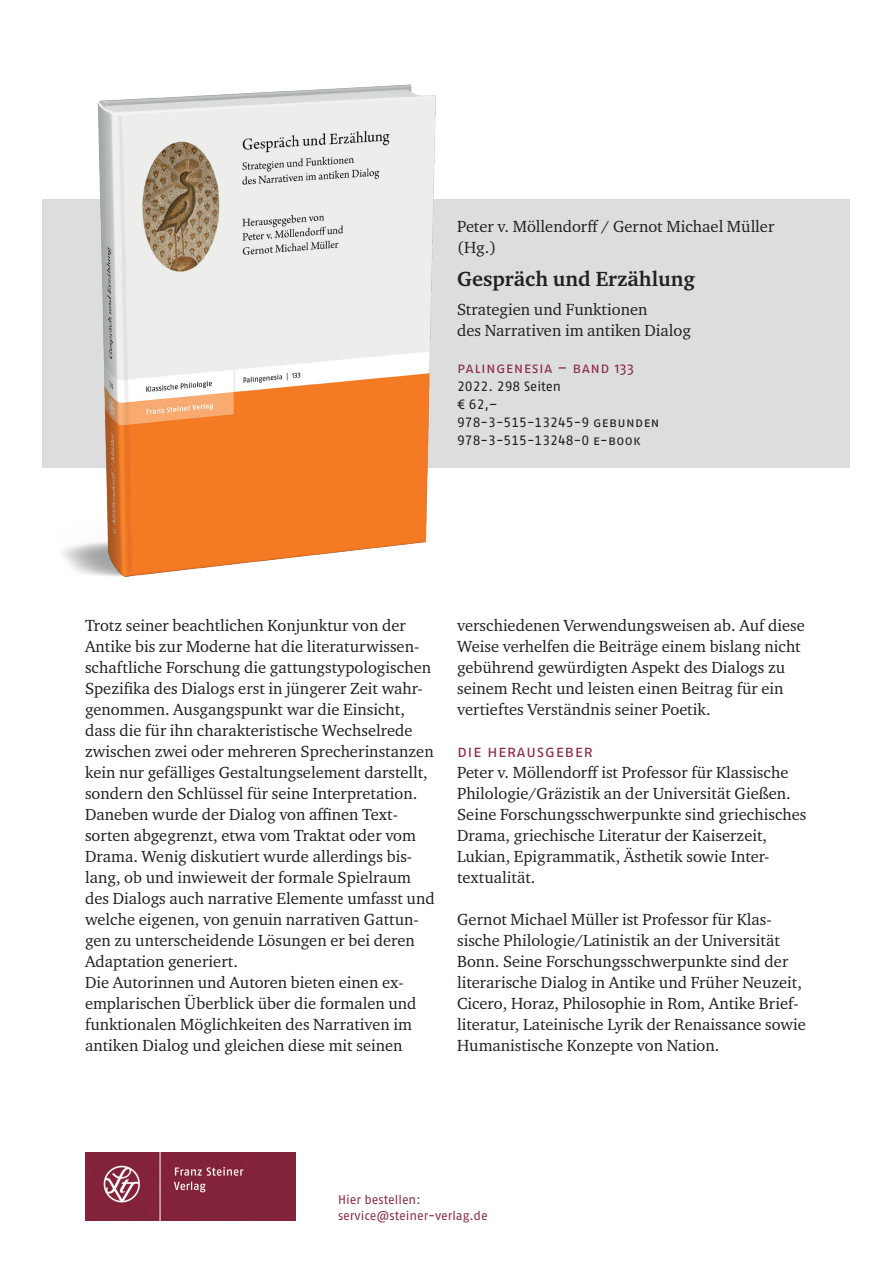
<style>
.page{position:relative;width:893px;height:1263px;background:#fff}
.page>*{position:absolute;margin:0;border:0;box-sizing:border-box;transform-origin:0 0}
.Buchtitel{font:700 21px "Charter ITC Pro";color:#231f20}
.Fließtext{font:16.5px/21px "Charter ITC Pro";color:#231f20}
.Zwischenüberschrift{font:16.5px/21px "Charter ITC Pro";color:#231f20}
.Untertitel{font:16.5px/21px "Charter ITC Pro";color:#231f20}
.Autor__Herausgeber{font:16.5px/21px "Charter ITC Pro";color:#231f20}
.Zwischenüberschrift-2{font:16.5px "Fago Pro";letter-spacing:.025em;color:#8d2f45}
.Reihe{font:15px "Fago Pro";letter-spacing:.025em;color:#8d2f45}
.Bibliografie{font:13.5px "Fago Pro";color:#231f20}
.Reihe-2{font:13.5px "Fago Pro";color:#231f20}
.t1{font:12.75px "Fago Pro";letter-spacing:-.01em;color:#8d2f45}
</style>
<div class="page">
<div style="left:43px;top:199px;width:807px;height:268px;background:#dcdddf"></div>
<img style="left:85px;top:1152px;width:211px;height:68px">
<img style="left:43px;top:85px;width:393px;height:493px">
<p class="Autor__Herausgeber" style="left:457px;top:216px;width:319px">Peter v. Möllendorff / Gernot Michael Müller (Hg.)</p>
<p class="Buchtitel" style="left:457px;top:265px;width:239px">Gespräch und Erzählung</p>
<p class="Untertitel" style="left:457px;top:299px;width:235px">Strategien und Funktionen<br>des Narrativen im antiken Dialog</p>
<p class="Reihe" style="left:457px;top:358px;width:178px">Palingenesia – Band 133</p>
<p class="Reihe-2" style="left:457px;top:378px;width:105px">2022. 298 Seiten</p>
<p class="Reihe-2" style="left:457px;top:396px;width:42px">€ 62,–</p>
<p class="Bibliografie" style="left:457px;top:414px;width:204px">978-3-515-13245-9 gebunden</p>
<p class="Bibliografie" style="left:457px;top:432px;width:185px">978-3-515-13248-0 e-book</p>
<p class="Fließtext" style="left:85px;top:614px;width:351px">Trotz seiner beachtlichen Konjunktur von der Antike bis zur Moderne hat die literaturwissen&shy;schaftliche Forschung die gattungstypologischen Spezifika des Dialogs erst in jüngerer Zeit wahr&shy;genommen. Ausgangspunkt war die Einsicht, dass die für ihn charakteristische Wechselrede zwischen zwei oder mehreren Sprecherinstanzen kein nur gefälliges Gestaltungselement darstellt, sondern den Schlüssel für seine Interpretation.<br>Daneben wurde der Dialog von affinen Text&shy;sorten abgegrenzt, etwa vom Traktat oder vom Drama. Wenig diskutiert wurde allerdings bis&shy;lang, ob und inwieweit der formale Spielraum des Dialogs auch narrative Elemente umfasst und welche eigenen, von genuin narrativen Gattun&shy;gen zu unterscheidende Lösungen er bei deren Adaptation generiert.</p>
<p class="Fließtext" style="left:85px;top:971px;width:333px">Die Autorinnen und Autoren bieten einen ex&shy;emplarischen Überblick über die formalen und funktionalen Möglichkeiten des Narrativen im antiken Dialog und gleichen diese mit seinen</p>
<p class="Fließtext" style="left:457px;top:614px;width:349px">verschiedenen Verwendungsweisen ab. Auf diese Weise verhelfen die Beiträge einem bislang nicht gebührend gewürdigten Aspekt des Dialogs zu seinem Recht und leisten einen Beitrag für ein vertieftes Verständnis seiner Poetik.</p>
<p class="Zwischenüberschrift-2" style="left:457px;top:741px;width:137px">Die Herausgeber</p>
<p class="Zwischenüberschrift" style="left:457px;top:761px;width:351px">Peter v. Möllendorff ist Professor für Klassische Philologie/Gräzistik an der Universität Gießen.<br>Seine Forschungsschwerpunkte sind griechisches Drama, griechische Literatur der Kaiserzeit, Lukian, Epigrammatik, Ästhetik sowie Inter&shy;textualität.</p>
<p class="Zwischenüberschrift" style="left:457px;top:908px;width:350px">Gernot Michael Müller ist Professor für Klas&shy;sische Philologie/Latinistik an der Universität Bonn. Seine Forschungsschwerpunkte sind der literarische Dialog in Antike und Früher Neuzeit, Cicero, Horaz, Philosophie in Rom, Antike Brief&shy;literatur, Lateinische Lyrik der Renaissance sowie Humanistische Konzepte von Nation.</p>
<p class="t1" style="left:338px;top:1192px;width:84px">Hier bestellen:</p>
<p class="t1" style="left:338px;top:1208px;width:151px">service@steiner-verlag.de</p>
</div>
